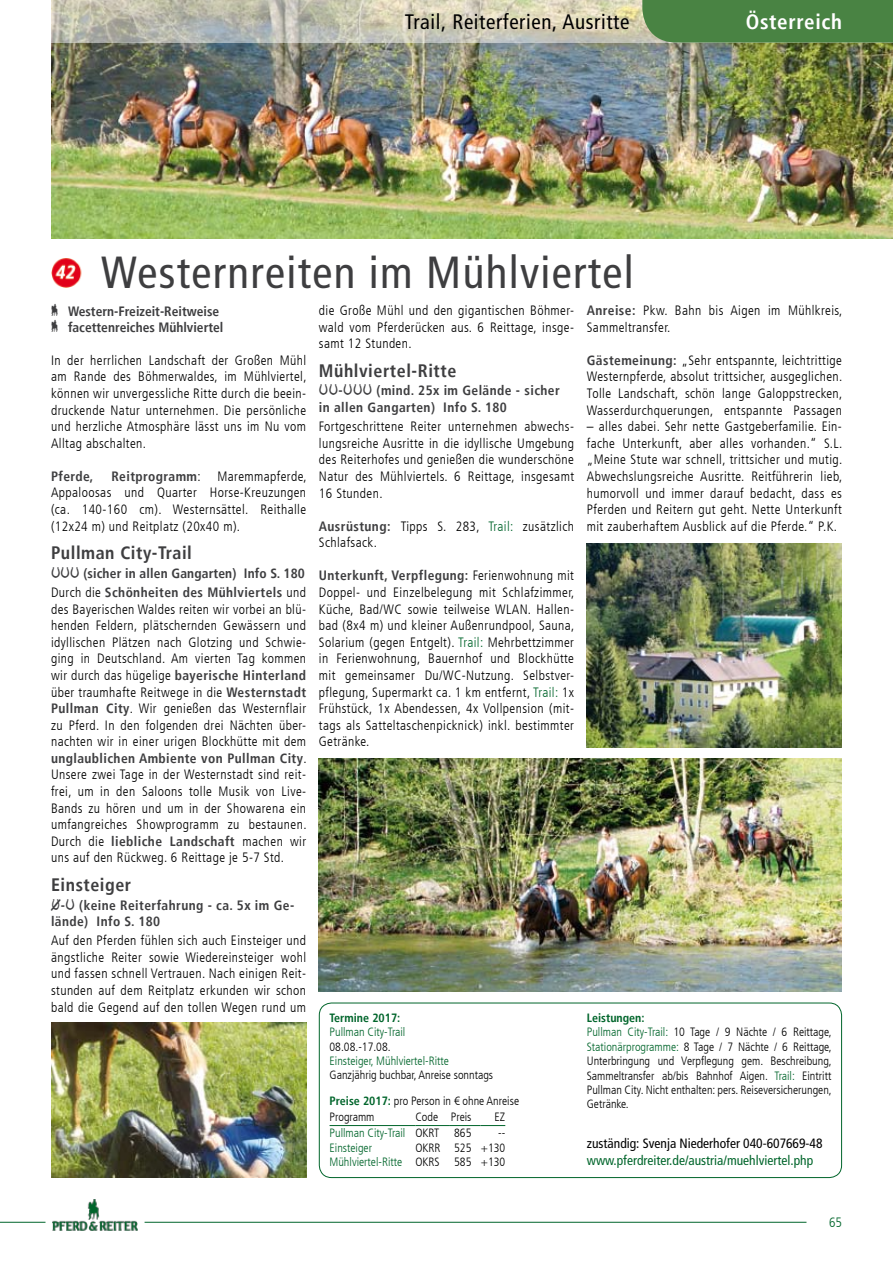
<style>
.page{position:relative;width:893px;height:1263px;background:#fff}
.page>*{position:absolute;margin:0;border:0;box-sizing:border-box;transform-origin:0 0}
.t1{font:condensed 45px "Frutiger LT";letter-spacing:.03em;color:#3e3e40}
.t2{font:condensed 21px "Frutiger LT";letter-spacing:.03em;color:#000}
.t3{font:700 condensed 21px "Frutiger LT";letter-spacing:.03em;color:#fff}
.t4{font:700 condensed 18px "Frutiger LT";letter-spacing:.03em;color:#3e3e40}
.t5{font:300 condensed 13.5px/16.6px "Frutiger LT";letter-spacing:.03em;color:#000;text-align:justify}
.t6{font:700 condensed 13.5px/16.5px "Frutiger LT";letter-spacing:.03em;color:#3e3e40}
.t7{font:700 condensed 13.5px/16.2px "Frutiger LT";color:#3e3e40}
.t8{font:condensed 13.5px "Frutiger LT";color:#00652b}
.t9{font:condensed 13.5px "Frutiger LT";color:#000}
.t10{font:300 condensed 13.5px "Frutiger LT";color:#00652b}
.t11{font:300 condensed 12px/14.4px "Frutiger LT";color:#000;text-align:right}
.t12{font:300 condensed 12px "Frutiger LT";color:#00652b}
.t13{font:700 condensed 12px "Frutiger LT";color:#00652b}
.s1{font-weight:700;color:#3e3e40}
.s2{color:#00652b}
.s3{font-weight:300;color:#000}
.s4{font-weight:700;color:#00652b}
.s5{color:#000}
</style>
<div class="page">
<img style="left:51px;top:258px;width:31px;height:30px">
<div style="left:319px;top:1003px;width:523px;height:175px;border:1px solid #00652b;border-radius:12px"></div>
<hr style="left:330px;top:1125px;width:85px;height:1px;background:#00652b">
<hr style="left:415px;top:1125px;width:35px;height:1px;background:#00652b">
<hr style="left:450px;top:1125px;width:30px;height:1px;background:#00652b">
<svg style="left:480px;top:1125px;width:25px;height:1px"></svg>
<img style="left:51px;top:43px;width:842px;height:195px">
<img style="left:319px;top:758px;width:523px;height:233px">
<img style="left:587px;top:544px;width:255px;height:203px">
<img style="left:51px;top:1022px;width:255px;height:156px">
<svg style="left:51px;top:0;width:591px;height:43px;background:#c7c5b3"></svg>
<hr style="left:0;top:1222px;width:45px;height:1px;background:#00652b">
<hr style="left:145px;top:1222px;width:661px;height:1px;background:#00652b">
<img style="left:53px;top:1199px;width:85px;height:32px">
<div style="left:642px;top:0;width:251px;height:43px;background:#498343"></div>
<h2 class="t2" style="left:405px;top:9px;width:226px">Trail, Reiterferien, Ausritte</h2>
<h2 class="t3" style="left:746px;top:9px;width:98px">Österreich</h2>
<h1 class="t1" style="left:101px;top:246px;width:534px">Westernreiten im Mühlviertel</h1>
<p class="t5" style="left:319px;top:302px;width:257px">die Große Mühl und den gigantischen Böhmer&shy;wald vom Pferderücken aus. 6 Reittage, insge&shy;samt 12 Stunden.</p>
<h3 class="t4" style="left:319px;top:360px;width:139px">Mühlviertel-Ritte</h3>
<p class="t6" style="left:319px;top:382px;width:242px">††-††† (mind. 25x im Gelände - sicher in allen Gangarten) Info S. 180</p>
<p class="t5" style="left:319px;top:418px;width:257px">Fortgeschrittene Reiter unternehmen abwechs&shy;lungsreiche Ausritte in die idyllische Umgebung des Reiterhofes und genießen die wunderschöne Natur des Mühlviertels. 6 Reittage, insgesamt 16 Stunden.</p>
<p class="t5" style="left:319px;top:518px;width:257px"><span class="s1">Ausrüstung:</span> Tipps S. 283, <span class="s2">Trail:</span> zusätzlich<br>Schlafsack.</p>
<p class="t5" style="left:319px;top:568px;width:257px"><span class="s1">Unterkunft, Verpflegung:</span> Ferienwohnung mit Doppel- und Einzelbelegung mit Schlafzimmer, Küche, Bad/WC sowie teilweise WLAN. Hallen&shy;bad (8x4 m) und kleiner Außenrundpool, Sauna, Solarium (gegen Entgelt). <span class="s2">Trail:</span> Mehrbettzimmer in Ferienwohnung, Bauernhof und Blockhütte mit gemeinsamer Du/WC-Nutzung. Selbstver&shy;pflegung, Supermarkt ca. 1 km entfernt, <span class="s2">Trail:</span> 1x Frühstück, 1x Abendessen, 4x Vollpension (mit&shy;tags als Satteltaschenpicknick) inkl. bestimmter Getränke.</p>
<p class="t7" style="left:51px;top:303px;width:174px">‡ Western-Freizeit-Reitweise ‡ facettenreiches Mühlviertel</p>
<p class="t5" style="left:51px;top:352px;width:257px">In der herrlichen Landschaft der Großen Mühl am Rande des Böhmerwaldes, im Mühlviertel, können wir unvergessliche Ritte durch die beein&shy;druckende Natur unternehmen. Die persönliche und herzliche Atmosphäre lässt uns im Nu vom Alltag abschalten.</p>
<p class="t6" style="left:51px;top:468px;width:44px">Pferde,</p>
<p class="t5" style="left:587px;top:302px;width:257px"><span class="s1">Anreise:</span> Pkw. Bahn bis Aigen im Mühlkreis,<br>Sammeltransfer.</p>
<p class="t5" style="left:587px;top:352px;width:257px"><span class="s1">Gästemeinung:</span> „Sehr entspannte, leichtrittige Westernpferde, absolut trittsicher, ausgeglichen.<br>Tolle Landschaft, schön lange Galoppstrecken, Wasserdurchquerungen, entspannte Passagen</p>
<p class="t5" style="left:587px;top:418px;width:257px">– alles dabei. Sehr nette Gastgeberfamilie. Ein&shy;fache Unterkunft, aber alles vorhanden.“ S.L. „Meine Stute war schnell, trittsicher und mutig.<br>Abwechslungsreiche Ausritte. Reitführerin lieb, humorvoll und immer darauf bedacht, dass es Pferden und Reitern gut geht. Nette Unterkunft mit zauberhaftem Ausblick auf die Pferde.“ P.K.</p>
<p class="t5" style="left:51px;top:468px;width:257px;text-indent:60px"><span class="s1">Reitprogramm</span>: Maremmapferde, Appaloosas und Quarter Horse-Kreuzungen (ca. 140-160 cm). Westernsättel. Reithalle (12x24 m) und Reitplatz (20x40 m).</p>
<h3 class="t4" style="left:51px;top:542px;width:142px">Pullman City-Trail</h3>
<p class="t6" style="left:51px;top:564px;width:257px;line-height:19.2px">††† (sicher in allen Gangarten) Info S. 180<br><span class="s3">Durch die</span> Schönheiten des Mühlviertels <span class="s3">und</span></p>
<p class="t5" style="left:51px;top:601px;width:257px">des Bayerischen Waldes reiten wir vorbei an blü&shy;henden Feldern, plätschernden Gewässern und idyllischen Plätzen nach Glotzing und Schwie&shy;ging in Deutschland. Am vierten Tag kommen wir durch das hügelige <span class="s1">bayerische Hinterland </span>über traumhafte Reitwege in die <span class="s1">Westernstadt Pullman City</span>. Wir genießen das Westernflair zu Pferd. In den folgenden drei Nächten über&shy;nachten wir in einer urigen Blockhütte mit dem <span class="s1">unglaublichen Ambiente von Pullman City</span>.<br>Unsere zwei Tage in der Westernstadt sind reit&shy;frei, um in den Saloons tolle Musik von Live-Bands zu hören und um in der Showarena ein umfangreiches Showprogramm zu bestaunen.<br>Durch die <span class="s1">liebliche Landschaft</span> machen wir uns auf den Rückweg. 6 Reittage je 5-7 Std.</p>
<h3 class="t4" style="left:51px;top:874px;width:82px">Einsteiger</h3>
<p class="t6" style="left:51px;top:897px;width:245px">…-† (keine Reiterfahrung - ca. 5x im Ge&shy;lände) Info S. 180</p>
<p class="t5" style="left:51px;top:932px;width:257px">Auf den Pferden fühlen sich auch Einsteiger und ängstliche Reiter sowie Wiedereinsteiger wohl und fassen schnell Vertrauen. Nach einigen Reit&shy;stunden auf dem Reitplatz erkunden wir schon bald die Gegend auf den tollen Wegen rund um</p>
<p class="t11" style="left:587px;top:1011px;width:246px;text-align:left"><span class="s4">Leistungen:<br></span><span class="s2">Pullman City-Trail:</span> 10 Tage / 9 Nächte / 6 Reittage, <span class="s2">Stationärprogramme:</span> 8 Tage / 7 Nächte / 6 Reittage, Unterbringung und Verpflegung gem. Beschreibung, Sammeltransfer ab/bis Bahnhof Aigen. <span class="s2">Trail:</span> Eintritt Pullman City. Nicht enthalten: pers. Reiseversicherungen, Getränke.</p>
<p class="t9" style="left:587px;top:1135px;width:237px">zuständig: Svenja Niederhofer 040-607669-48</p>
<p class="t8" style="left:587px;top:1152px;width:228px">www.pferdreiter.de/austria/muehlviertel.php</p>
<p class="t13" style="left:330px;top:1010px;width:72px">Termine 2017:</p>
<p class="t12" style="left:330px;top:1025px;width:77px">Pullman City-Trail</p>
<p class="t11" style="left:330px;top:1039px;width:63px">08.08.-17.08.</p>
<p class="t12" style="left:330px;top:1054px;width:121px">Einsteiger, Mühlviertel-Ritte</p>
<p class="t11" style="left:330px;top:1068px;width:165px">Ganzjährig buchbar, Anreise sonntags</p>
<p class="t11" style="left:330px;top:1110px;width:46px">Programm</p>
<p class="t11" style="left:415px;top:1110px;width:57px">Code Preis</p>
<p class="t11" style="left:495px;top:1110px;width:12px">EZ</p>
<p class="t12" style="left:330px;top:1126px;width:143px">Pullman City-Trail <span class="s5">OKRT 865</span></p>
<p class="t11" style="left:498px;top:1126px;width:9px">--</p>
<p class="t12" style="left:330px;top:1140px;width:44px">Einsteiger</p>
<p class="t11" style="left:330px;top:1093px;width:191px"><span class="s4">Preise 2017:</span> pro Person in € ohne Anreise</p>
<p class="t11" style="left:330px;top:1140px;width:177px">OKRR 525 +130<br><span class="s2">Mühlviertel-Ritte</span> OKRS 585 +130</p>
<p class="t10" style="left:829px;top:1214px;width:14px">65</p>
</div>
